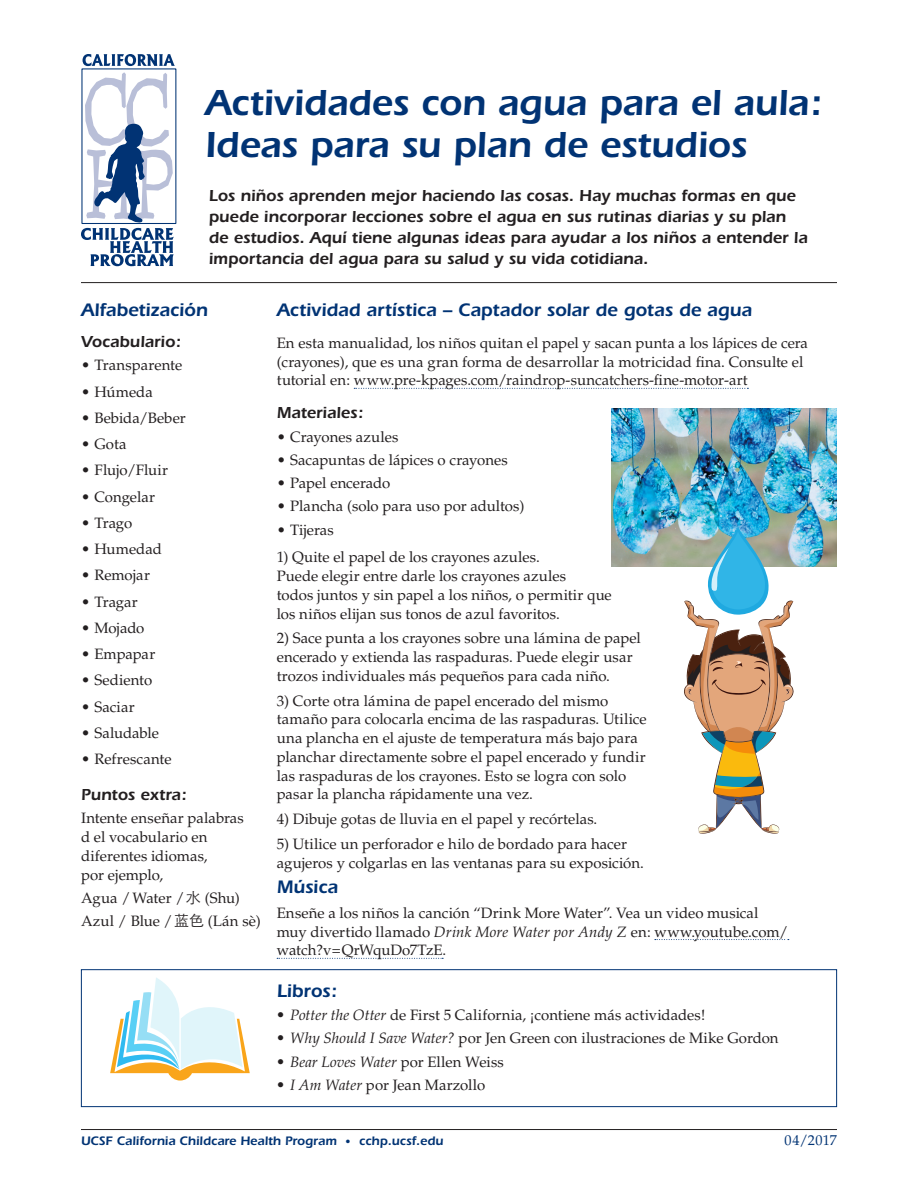
<style>
.page{position:relative;width:918px;height:1188px;background:#fff}
.page>*{position:absolute;margin:0;border:0;box-sizing:border-box;transform-origin:0 0}
._1_Headline_Eras{font:600 37.5px/42px "Itc Eras";letter-spacing:-.005em;color:#013374}
._2_Subhead{font:600 18.75px "Itc Eras";color:#013374}
._4_Body_Text{font:600 18.75px "Itc Eras";letter-spacing:-.005em;color:#013374}
._3_Subhead_small{font:600 16.5px/21px "Itc Eras";color:#231f20}
._4_Body_Text-2{font:15px/18.8px "Palatino";color:#231f20}
.t1{font:italic 15px "Palatino";color:#231f20}
.t2{font:14.25px "Palatino";letter-spacing:.02em;color:#013374}
.t3{font:600 12.75px "Itc Eras";color:#013374}
.s1{font-family:"ST Heiti TC";font-weight:300}
.s2{font-style:italic}
.s3{font-style:normal}
.s4{font-family:"Palatino";font-weight:700;font-size:10.5px}
</style>
<div class="page">
<hr style="left:81px;top:1129px;width:756px;height:1px;background:#231f20">
<svg style="left:354px;top:388px;width:394px;height:1px"></svg>
<svg style="left:655px;top:939px;width:134px;height:1px"></svg>
<svg style="left:277px;top:958px;width:166px;height:1px"></svg>
<img style="left:612px;top:409px;width:225px;height:157px">
<div style="left:81px;top:969px;width:756px;height:138px;border:1px solid #013374"></div>
<svg style="left:83px;top:54px;width:92px;height:12px"></svg>
<svg style="left:81px;top:72px;width:93px;height:194px"></svg>
<hr style="left:81px;top:282px;width:756px;height:1px;background:#231f20">
<svg style="left:110px;top:977px;width:140px;height:104px"></svg>
<svg style="left:684px;top:526px;width:110px;height:308px"></svg>
<p class="_1_Headline_Eras" style="left:205px;top:81px;width:618px">Actividades con agua para el aula:<br>Ideas para su plan de estudios</p>
<p class="_3_Subhead_small" style="left:209px;top:185px;width:600px">Los niños aprenden mejor haciendo las cosas. Hay muchas formas en que puede incorporar lecciones sobre el agua en sus rutinas diarias y su plan de estudios. Aquí tiene algunas ideas para ayudar a los niños a entender la importancia del agua para su salud y su vida cotidiana.</p>
<p class="_2_Subhead" style="left:81px;top:299px;width:128px">Alfabetización</p>
<p class="_3_Subhead_small" style="left:81px;top:331px;width:101px">Vocabulario:</p>
<p class="_4_Body_Text-2" style="left:81px;top:356px;width:103px">• Transparente</p>
<p class="_4_Body_Text-2" style="left:81px;top:382px;width:73px">• Húmeda</p>
<p class="_4_Body_Text-2" style="left:81px;top:409px;width:106px">• Bebida/Beber</p>
<p class="_4_Body_Text-2" style="left:81px;top:435px;width:47px">• Gota</p>
<p class="_4_Body_Text-2" style="left:81px;top:461px;width:89px">• Flujo/Fluir</p>
<p class="_4_Body_Text-2" style="left:81px;top:487px;width:76px">• Congelar</p>
<p class="_4_Body_Text-2" style="left:81px;top:514px;width:53px">• Trago</p>
<p class="_4_Body_Text-2" style="left:81px;top:540px;width:82px">• Humedad</p>
<p class="_4_Body_Text-2" style="left:81px;top:566px;width:70px">• Remojar</p>
<p class="_4_Body_Text-2" style="left:81px;top:592px;width:58px">• Tragar</p>
<p class="_4_Body_Text-2" style="left:81px;top:619px;width:65px">• Mojado</p>
<p class="_4_Body_Text-2" style="left:81px;top:645px;width:76px">• Empapar</p>
<p class="_4_Body_Text-2" style="left:81px;top:671px;width:73px">• Sediento</p>
<p class="_4_Body_Text-2" style="left:81px;top:697px;width:55px">• Saciar</p>
<p class="_4_Body_Text-2" style="left:81px;top:724px;width:80px">• Saludable</p>
<p class="_4_Body_Text-2" style="left:81px;top:750px;width:92px">• Refrescante</p>
<p class="_3_Subhead_small" style="left:81px;top:784px;width:107px">Puntos extra:</p>
<p class="_4_Body_Text-2" style="left:81px;top:809px;width:165px">Intente enseñar palabras d el vocabulario en diferentes idiomas,<br>por ejemplo,</p>
<p class="_4_Body_Text-2" style="left:81px;top:889px;width:160px">Agua / Water / <span class="s1">水</span> (Shu)</p>
<p class="_4_Body_Text-2" style="left:81px;top:912px;width:181px">Azul / Blue / <span class="s1">蓝色</span> (Lán sè)</p>
<p class="_2_Subhead" style="left:277px;top:299px;width:477px">Actividad artística – Captador solar de gotas de agua</p>
<p class="_4_Body_Text-2" style="left:277px;top:334px;width:533px">En esta manualidad, los niños quitan el papel y sacan punta a los lápices de cera (crayones), que es una gran forma de desarrollar la motricidad fina. Consulte el tutorial en: www.pre-kpages.com/raindrop-suncatchers-fine-motor-art</p>
<p class="_3_Subhead_small" style="left:277px;top:402px;width:88px">Materiales:</p>
<p class="_4_Body_Text-2" style="left:277px;top:427px;width:123px">• Crayones azules</p>
<p class="_4_Body_Text-2" style="left:277px;top:451px;width:233px">• Sacapuntas de lápices o crayones</p>
<p class="_4_Body_Text-2" style="left:277px;top:474px;width:115px">• Papel encerado</p>
<p class="_4_Body_Text-2" style="left:277px;top:497px;width:249px">• Plancha (solo para uso por adultos)</p>
<p class="_4_Body_Text-2" style="left:277px;top:520px;width:59px">• Tijeras</p>
<p class="_4_Body_Text-2" style="left:277px;top:548px;width:337px">1) Quite el papel de los crayones azules.<br>Puede elegir entre darle los crayones azules<br>todos juntos y sin papel a los niños, o permitir que los niños elijan sus tonos de azul favoritos.</p>
<p class="_4_Body_Text-2" style="left:277px;top:629px;width:366px">2) Sace punta a los crayones sobre una lámina de papel encerado y extienda las raspaduras. Puede elegir usar trozos individuales más pequeños para cada niño.</p>
<p class="_4_Body_Text-2" style="left:277px;top:691px;width:372px">3) Corte otra lámina de papel encerado del mismo tamaño para colocarla encima de las raspaduras. Utilice una plancha en el ajuste de temperatura más bajo para planchar directamente sobre el papel encerado y fundir las raspaduras de los crayones. Esto se logra con solo pasar la plancha rápidamente una vez.</p>
<p class="_4_Body_Text-2" style="left:277px;top:810px;width:322px">4) Dibuje gotas de lluvia en el papel y recórtelas.</p>
<p class="_4_Body_Text-2" style="left:277px;top:835px;width:369px">5) Utilice un perforador e hilo de bordado para hacer agujeros y colgarlas en las ventanas para su exposición.</p>
<p class="_4_Body_Text" style="left:277px;top:876px;width:63px">Música</p>
<p class="_4_Body_Text-2" style="left:277px;top:904px;width:513px">Enseñe a los niños la canción “Drink More Water”. Vea un video musical muy divertido llamado <span class="s2">Drink More Water por Andy Z</span> en: www.youtube.com/ watch?v=QrWquDo7TzE.</p>
<p class="_2_Subhead" style="left:277px;top:980px;width:62px">Libros:</p>
<p class="_4_Body_Text-2" style="left:277px;top:1006px;width:430px"><span class="s2">• Potter the Otter</span> de First 5 California, ¡contiene más actividades!</p>
<p class="_4_Body_Text-2" style="left:277px;top:1029px;width:503px"><span class="s2">• Why Should I Save Water?</span> por Jen Green con ilustraciones de Mike Gordon</p>
<p class="t1" style="left:277px;top:1053px;width:229px">• Bear Loves Water <span class="s3">por Ellen Weiss</span></p>
<p class="_4_Body_Text-2" style="left:277px;top:1076px;width:210px"><span class="s2">• I Am Water</span> por Jean Marzollo</p>
<p class="t3" style="left:81px;top:1133px;width:364px">UCSF California Childcare Health Program <span class="s4">•</span> cchp.ucsf.edu</p>
<p class="t2" style="left:785px;top:1132px;width:54px">04/2017</p>
</div>
